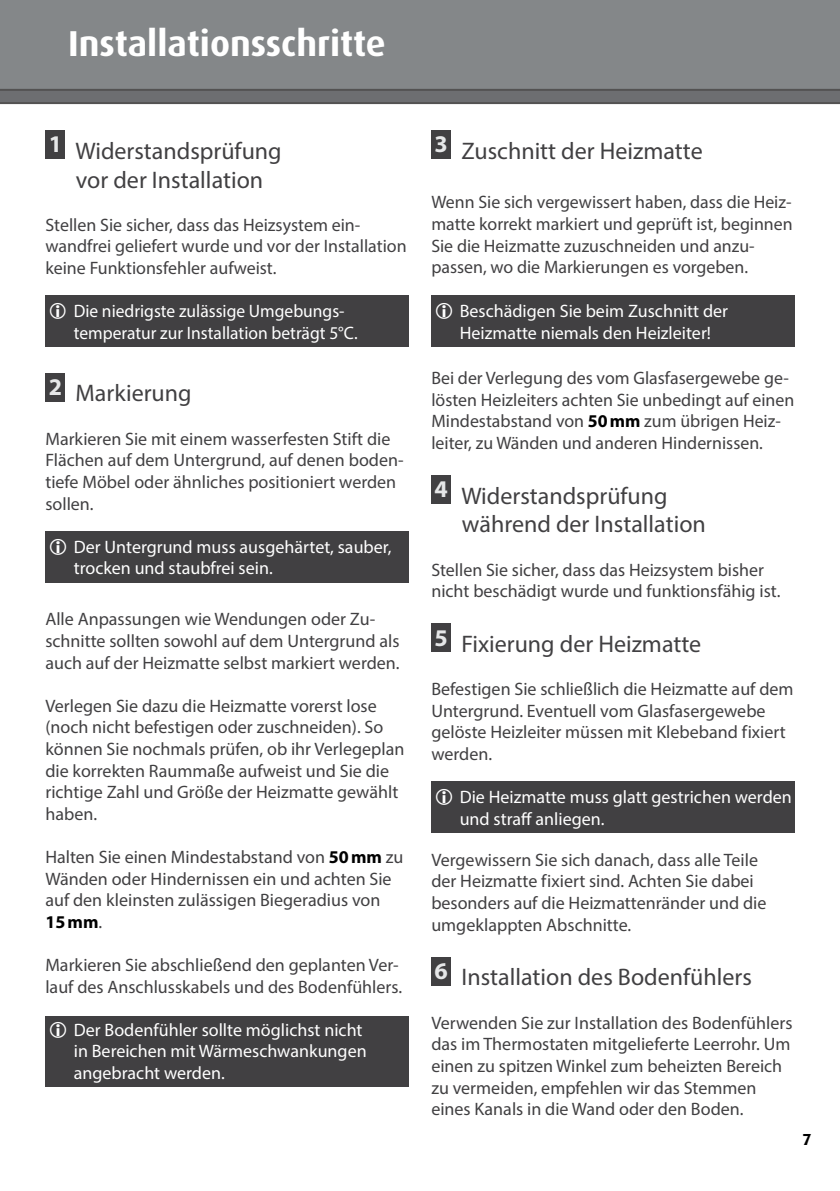
<style>
.page{position:relative;width:840px;height:1191px;background:#fff}
.page>*{position:absolute;margin:0;border:0;box-sizing:border-box;transform-origin:0 0}
.t1{font:700 36px "Dax";color:#fff}
.t2{font:24px/28.8px "Myriad Pro";color:#414042;text-align:center}
.t3{font:18px/21.6px "Myriad Pro";color:#414042}
.t4{font:18px/21.6px "Myriad Pro";color:#fff}
.t5{font:700 16px "Dax";color:#000}
.s1{font-weight:700;color:#000}
</style>
<div class="page">
<svg style="left:0;top:91px;width:839px;height:13px;background:#69696c"></svg>
<div style="left:0;top:0;width:839px;height:91px;background:#848789"></div>
<div style="left:45px;top:130px;width:20px;height:29px;background:#414042"></div>
<div style="left:45px;top:296px;width:363px;height:51px;background:#414042"></div>
<div style="left:45px;top:373px;width:20px;height:28px;background:#414042"></div>
<div style="left:45px;top:531px;width:363px;height:51px;background:#414042"></div>
<div style="left:45px;top:1016px;width:363px;height:71px;background:#414042"></div>
<div style="left:431px;top:130px;width:20px;height:29px;background:#414042"></div>
<div style="left:431px;top:296px;width:363px;height:51px;background:#414042"></div>
<div style="left:431px;top:475px;width:20px;height:28px;background:#414042"></div>
<div style="left:431px;top:623px;width:20px;height:29px;background:#414042"></div>
<div style="left:431px;top:781px;width:363px;height:51px;background:#414042"></div>
<div style="left:431px;top:957px;width:20px;height:28px;background:#414042"></div>
<h1 class="t1" style="left:68px;top:23px;width:319px">Installationsschritte</h1>
<h2 class="t2" style="left:49px;top:136px;width:234px"><sup>1</sup> Widerstandsprüfung vor der Installation</h2>
<p class="t3" style="left:45px;top:214px;width:362px">Stellen Sie sicher, dass das Heizsystem ein&shy;wandfrei geliefert wurde und vor der Installation keine Funktionsfehler aufweist.</p>
<p class="t4" style="left:74px;top:300px;width:285px">Die niedrigste zulässige Umgebungs&shy;temperatur zur Installation beträgt 5°C.</p>
<h2 class="t2" style="left:49px;top:378px;width:144px"><sup>2</sup> Markierung</h2>
<p class="t3" style="left:45px;top:427px;width:359px">Markieren Sie mit einem wasserfesten Stift die Flächen auf dem Untergrund, auf denen boden&shy;tiefe Möbel oder ähnliches positioniert werden sollen.</p>
<p class="t4" style="left:74px;top:535px;width:319px">Der Untergrund muss ausgehärtet, sauber, trocken und staubfrei sein.</p>
<p class="t3" style="left:45px;top:608px;width:355px">Alle Anpassungen wie Wendungen oder Zu&shy;schnitte sollten sowohl auf dem Untergrund als auch auf der Heizmatte selbst markiert werden.</p>
<p class="t3" style="left:45px;top:694px;width:360px">Verlegen Sie dazu die Heizmatte vorerst lose (noch nicht befestigen oder zuschneiden). So können Sie nochmals prüfen, ob ihr Verlegeplan die korrekten Raummaße aufweist und Sie die richtige Zahl und Größe der Heizmatte gewählt haben.</p>
<p class="t3" style="left:45px;top:846px;width:359px">Halten Sie einen Mindestabstand von <span class="s1">50 mm</span> zu Wänden oder Hindernissen ein und achten Sie auf den kleinsten zulässigen Biegeradius von <span class="s1">15 mm</span>.</p>
<p class="t3" style="left:45px;top:954px;width:358px">Markieren Sie abschließend den geplanten Ver&shy;lauf des Anschlusskabels und des Bodenfühlers.</p>
<p class="t4" style="left:74px;top:1018px;width:294px">Der Bodenfühler sollte möglichst nicht in Bereichen mit Wärmeschwankungen angebracht werden.</p>
<h2 class="t2" style="left:434px;top:136px;width:269px"><sup>3</sup> Zuschnitt der Heizmatte</h2>
<p class="t3" style="left:431px;top:191px;width:362px">Wenn Sie sich vergewissert haben, dass die Heiz&shy;matte korrekt markiert und geprüft ist, beginnen Sie die Heizmatte zuzuschneiden und anzu&shy;passen, wo die Markierungen es vorgeben.</p>
<p class="t4" style="left:459px;top:300px;width:270px">Beschädigen Sie beim Zuschnitt der<br>Heizmatte niemals den Heizleiter!</p>
<p class="t3" style="left:431px;top:367px;width:364px">Bei der Verlegung des vom Glasfasergewebe ge&shy;lösten Heizleiters achten Sie unbedingt auf einen Mindestabstand von <span class="s1">50 mm</span> zum übrigen Heiz&shy;leiter, zu Wänden und anderen Hindernissen.</p>
<h2 class="t2" style="left:461px;top:481px;width:245px;text-align:left;text-indent:-27px"><sup>4</sup> Widerstandsprüfung während der Installation</h2>
<p class="t3" style="left:431px;top:558px;width:350px">Stellen Sie sicher, dass das Heizsystem bisher nicht beschädigt wurde und funktionsfähig ist.</p>
<h2 class="t2" style="left:434px;top:629px;width:268px"><sup>5</sup> Fixierung der Heizmatte</h2>
<p class="t3" style="left:431px;top:678px;width:363px">Befestigen Sie schließlich die Heizmatte auf dem Untergrund. Eventuell vom Glasfasergewebe gelöste Heizleiter müssen mit Klebeband fixiert werden.</p>
<p class="t4" style="left:459px;top:786px;width:333px">Die Heizmatte muss glatt gestrichen werden und straff anliegen.</p>
<p class="t3" style="left:431px;top:848px;width:336px">Vergewissern Sie sich danach, dass alle Teile der Heizmatte fixiert sind. Achten Sie dabei besonders auf die Heizmattenränder und die umgeklappten Abschnitte.</p>
<h2 class="t2" style="left:434px;top:962px;width:318px"><sup>6</sup> Installation des Bodenfühlers</h2>
<p class="t3" style="left:431px;top:1011px;width:362px">Verwenden Sie zur Installation des Bodenfühlers das im Thermostaten mitgelieferte Leerrohr. Um einen zu spitzen Winkel zum beheizten Bereich zu vermeiden, empfehlen wir das Stemmen eines Kanals in die Wand oder den Boden.</p>
<p class="t5" style="left:802px;top:1130px;width:11px">7</p>
</div>
